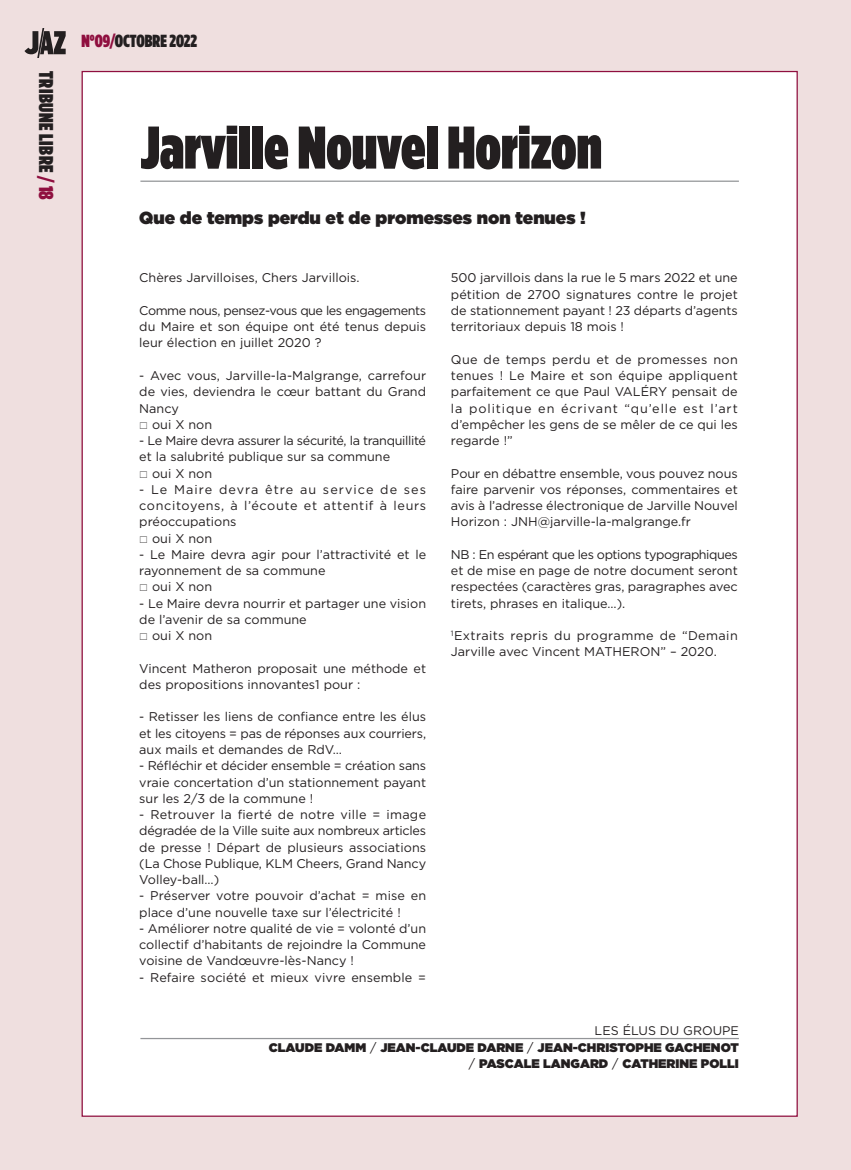
<style>
.page{position:relative;width:851px;height:1170px;background:#fff}
.page>*{position:absolute;margin:0;border:0;box-sizing:border-box;transform-origin:0 0}
.t1{font:900 60px "Gotham Condensed";color:#231f20}
.t2{font:900 20px "Gotham Condensed";letter-spacing:.025em;color:#231f20}
.t3{font:900 17.5px "Gotham";color:#231f20}
.t4{font:900 17.5px "Gotham Condensed";color:#231f20}
.t5{font:12.62px/16.2px "Gotham";color:#231f20;text-align:justify}
.t6{font:12.62px/16.2px "Gotham";letter-spacing:-.03em;color:#231f20}
.t7{font:900 12.5px "Gotham";color:#231f20}
.t8{font:12.5px "Gotham";color:#231f20}
.s1{color:#8f0f3f}
.s2{font-weight:400}
</style>
<div class="page">
<div style="left:0;top:0;width:850px;height:1169px;background:#efdfdf"></div>
<svg style="left:24px;top:28px;width:42px;height:30px"></svg>
<div style="left:83px;top:72px;width:713px;height:1043px;background:#fff"></div>
<hr style="left:140px;top:180px;width:598px;height:2px;background:#939598">
<hr style="left:140px;top:1037px;width:598px;height:2px;background:#939598">
<p class="t2" style="left:58px;top:71px;width:130px;rotate:90deg">TRIBUNE LIBRE<span class="s1">/18</span></p>
<p class="t4" style="left:81px;top:31px;width:117px"><span class="s1">N°09/</span>OCTOBRE 2022</p>
<p class="t1" style="left:140px;top:113px;width:463px">Jarville Nouvel Horizon</p>
<p class="t3" style="left:139px;top:208px;width:448px">Que de temps perdu et de promesses non tenues !</p>
<p class="t5" style="left:139px;top:271px;width:222px">Chères Jarvilloises, Chers Jarvillois.</p>
<p class="t5" style="left:139px;top:303px;width:288px">Comme nous, pensez-vous que les engagements du Maire et son équipe ont été tenus depuis leur élection en juillet 2020 ?</p>
<p class="t5" style="left:139px;top:368px;width:288px">- Avec vous, Jarville-la-Malgrange, carrefour de vies, deviendra le cœur battant du Grand Nancy</p>
<p class="t5" style="left:152px;top:417px;width:62px">oui X non</p>
<p class="t6" style="left:139px;top:433px;width:288px">- Le Maire devra assurer la sécurité, la tranquillité et la salubrité publique sur sa commune</p>
<p class="t5" style="left:152px;top:466px;width:62px">oui X non</p>
<p class="t5" style="left:139px;top:482px;width:288px">- Le Maire devra être au service de ses concitoyens, à l’écoute et attentif à leurs préoccupations</p>
<p class="t5" style="left:152px;top:531px;width:62px">oui X non</p>
<p class="t5" style="left:139px;top:547px;width:288px">- Le Maire devra agir pour l’attractivité et le rayonnement de sa commune</p>
<p class="t5" style="left:152px;top:579px;width:62px">oui X non</p>
<p class="t5" style="left:139px;top:596px;width:288px">- Le Maire devra nourrir et partager une vision de l’avenir de sa commune</p>
<p class="t5" style="left:152px;top:628px;width:62px">oui X non</p>
<p class="t5" style="left:139px;top:661px;width:288px">Vincent Matheron proposait une méthode et des propositions innovantes1 pour :</p>
<p class="t5" style="left:139px;top:709px;width:288px">- Retisser les liens de confiance entre les élus et les citoyens = pas de réponses aux courriers, aux mails et demandes de RdV…</p>
<p class="t5" style="left:139px;top:758px;width:288px">- Réfléchir et décider ensemble = création sans vraie concertation d’un stationnement payant sur les 2/3 de la commune !</p>
<p class="t5" style="left:139px;top:807px;width:288px">- Retrouver la fierté de notre ville = image dégradée de la Ville suite aux nombreux articles de presse ! Départ de plusieurs associations (La Chose Publique, KLM Cheers, Grand Nancy Volley-ball…)</p>
<p class="t5" style="left:139px;top:888px;width:288px">- Préserver votre pouvoir d’achat = mise en place d’une nouvelle taxe sur l’électricité !</p>
<p class="t5" style="left:139px;top:921px;width:288px">- Améliorer notre qualité de vie = volonté d’un collectif d’habitants de rejoindre la Commune voisine de Vandœuvre-lès-Nancy !</p>
<p class="t5" style="left:139px;top:969px;width:288px">- Refaire société et mieux vivre ensemble =</p>
<p class="t5" style="left:451px;top:271px;width:288px">500 jarvillois dans la rue le 5 mars 2022 et une pétition de 2700 signatures contre le projet de stationnement payant ! 23 départs d’agents territoriaux depuis 18 mois !</p>
<p class="t5" style="left:451px;top:352px;width:288px">Que de temps perdu et de promesses non tenues ! Le Maire et son équipe appliquent parfaitement ce que Paul VALÉRY pensait de la politique en écrivant “qu’elle est l’art d’empêcher les gens de se mêler de ce qui les regarde !”</p>
<p class="t5" style="left:451px;top:466px;width:288px">Pour en débattre ensemble, vous pouvez nous faire parvenir vos réponses, commentaires et avis à l’adresse électronique de Jarville Nouvel Horizon : JNH@jarville-la-malgrange.fr</p>
<p class="t5" style="left:451px;top:547px;width:288px">NB : En espérant que les options typographiques et de mise en page de notre document seront respectées (caractères gras, paragraphes avec tirets, phrases en italique…).</p>
<p class="t5" style="left:451px;top:628px;width:288px"><sup>1</sup>Extraits repris du programme de “Demain<br>Jarville avec Vincent MATHERON” – 2020.</p>
<p class="t8" style="left:594px;top:1026px;width:146px">LES ÉLUS DU GROUPE</p>
<p class="t7" style="left:269px;top:1039px;width:471px">CLAUDE DAMM <span class="s2">/</span> JEAN-CLAUDE DARNE <span class="s2">/</span> JEAN-CHRISTOPHE GACHENOT</p>
<p class="t7" style="left:468px;top:1056px;width:271px"><span class="s2">/</span> PASCALE LANGARD <span class="s2">/</span> CATHERINE POLLI</p>
</div>
